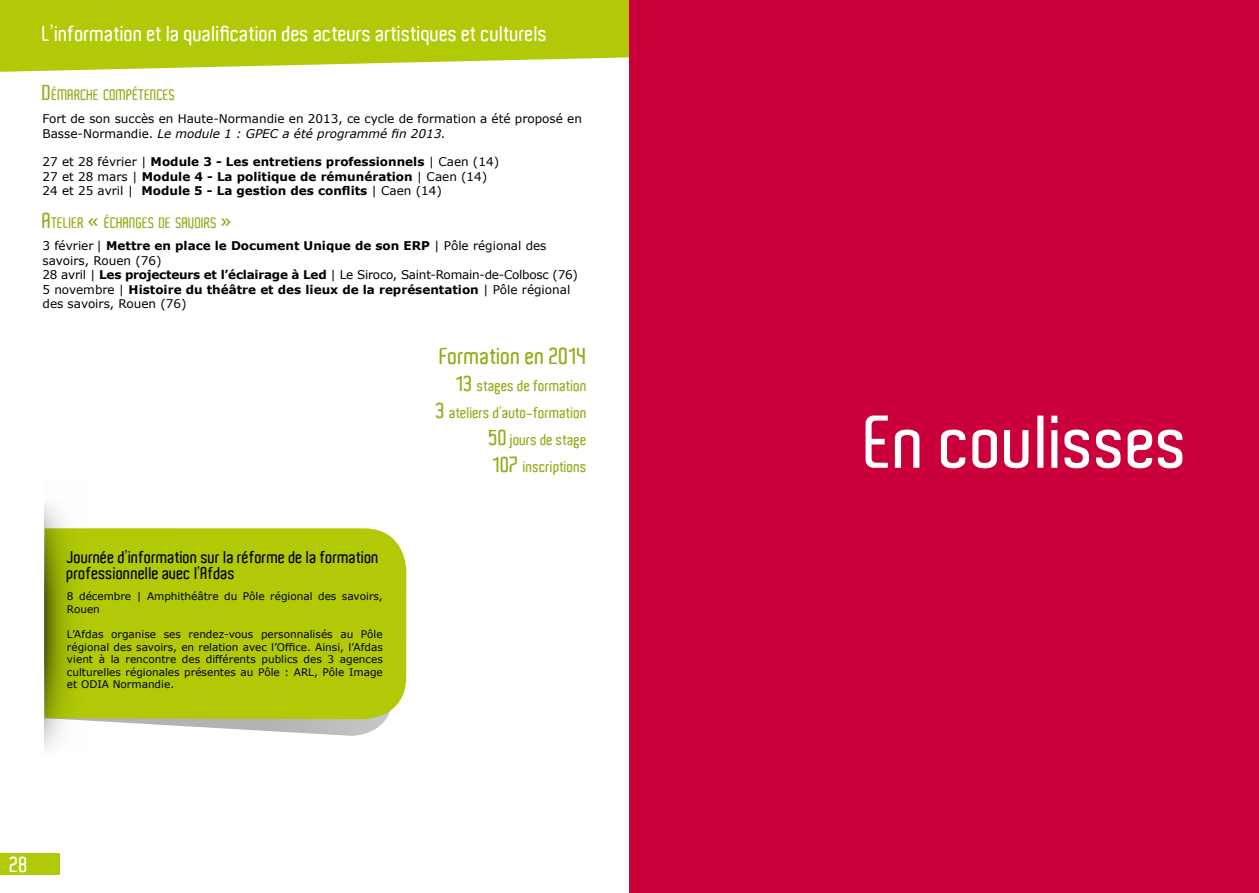
<style>
.page{position:relative;width:1259px;height:893px;background:#fff}
.page>*{position:absolute;margin:0;border:0;box-sizing:border-box;transform-origin:0 0}
.t1{font:600 72px "Aldo";color:#fff}
.t2{font:600 22.5px "Aldo";color:#8fae17}
.t3{font:600 21px "Aldo";color:#fff}
.t4{font:600 16.5px/16.5px "Aldo";color:#000}
.t5{font:600 15px/27px "Aldo";color:#8fae17;text-align:right}
.t6{font:600 14.7px "Aldo";color:#8fae17}
.t7{font:12px/14.4px "Verdana";letter-spacing:-.02em;color:#000}
.t8{font:700 12px/14.4px "Verdana";color:#000}
.t9{font:12px/14.4px "Verdana";color:#000}
.t10{font:10.5px/12.6px "Verdana";color:#000}
.s1{font-size:21px}
.s2{font-style:italic}
.s3{font-weight:400}
.s4{font-weight:700}
</style>
<div class="page">
<svg style="left:0;top:0;width:629px;height:72px;background:#b8ce1f"></svg>
<div style="left:0;top:854px;width:60px;height:21px;background:#b1c906"></div>
<div style="left:629px;top:0;width:630px;height:893px;background:#c90039"></div>
<svg style="left:172px;top:719px;width:214px;height:17px"></svg>
<div style="left:172px;top:528px;width:234px;height:191px;background:#b1c906"></div>
<svg style="left:45px;top:503px;width:127px;height:246px"></svg>
<h3 class="t3" style="left:43px;top:22px;width:506px">L’information et la qualification des acteurs artistiques et culturels</h3>
<h3 class="t6" style="left:43px;top:87px;width:134px"><span class="s1">D</span>ÉMARCHE COMPÉTENCES</h3>
<p class="t9" style="left:43px;top:111px;width:541px">Fort de son succès en Haute-Normandie en 2013, ce cycle de formation a été proposé en<br>Basse-Normandie. <span class="s2">Le module 1 : GPEC a été programmé fin 2013.</span></p>
<p class="t8" style="left:43px;top:155px;width:458px"><span class="s3">27 et 28 février |</span> Module 3 - Les entretiens professionnels <span class="s3">| Caen (14)<br>27 et 28 mars |</span> Module 4 - La politique de rémunération <span class="s3">| Caen (14)<br>24 et 25 avril |</span> Module 5 - La gestion des conflits <span class="s3">| Caen (14)</span></p>
<h3 class="t6" style="left:43px;top:214px;width:192px"><span class="s1">A</span>TELIER <span class="s1">«</span> ÉCHANGES DE SAVOIRS <span class="s1">»</span></h3>
<p class="t7" style="left:43px;top:239px;width:537px">3 février | <span class="s4">Mettre en place le Document Unique de son ERP</span> | Pôle régional des savoirs, Rouen (76)<br>28 avril | <span class="s4">Les projecteurs et l’éclairage à Led</span> | Le Siroco, Saint-Romain-de-Colbosc (76)<br>5 novembre | <span class="s4">Histoire du théâtre et des lieux de la représentation</span> | Pôle régional des savoirs, Rouen (76)</p>
<h2 class="t2" style="left:440px;top:343px;width:149px">Formation en 2014</h2>
<h3 class="t5" style="left:436px;top:372px;width:152px"><span class="s1">13</span> stages de formation<br><span class="s1">3</span> ateliers d’auto-formation<br><span class="s1">50</span> jours de stage<br><span class="s1">107</span> inscriptions</h3>
<h3 class="t4" style="left:67px;top:549px;width:314px">Journée d’information sur la réforme de la formation professionnelle avec l’Afdas</h3>
<p class="t10" style="left:67px;top:590px;width:317px">8 décembre | Amphithéâtre du Pôle régional des savoirs,<br>Rouen</p>
<p class="t10" style="left:67px;top:628px;width:317px;text-align:justify">L’Afdas organise ses rendez-vous personnalisés au Pôle régional des savoirs, en relation avec l’Office. Ainsi, l’Afdas vient à la rencontre des différents publics des 3 agences culturelles régionales présentes au Pôle : ARL, Pôle Image et ODIA Normandie.</p>
<h3 class="t3" style="left:10px;top:853px;width:20px">28</h3>
<h1 class="t1" style="left:865px;top:402px;width:325px">En coulisses</h1>
</div>
